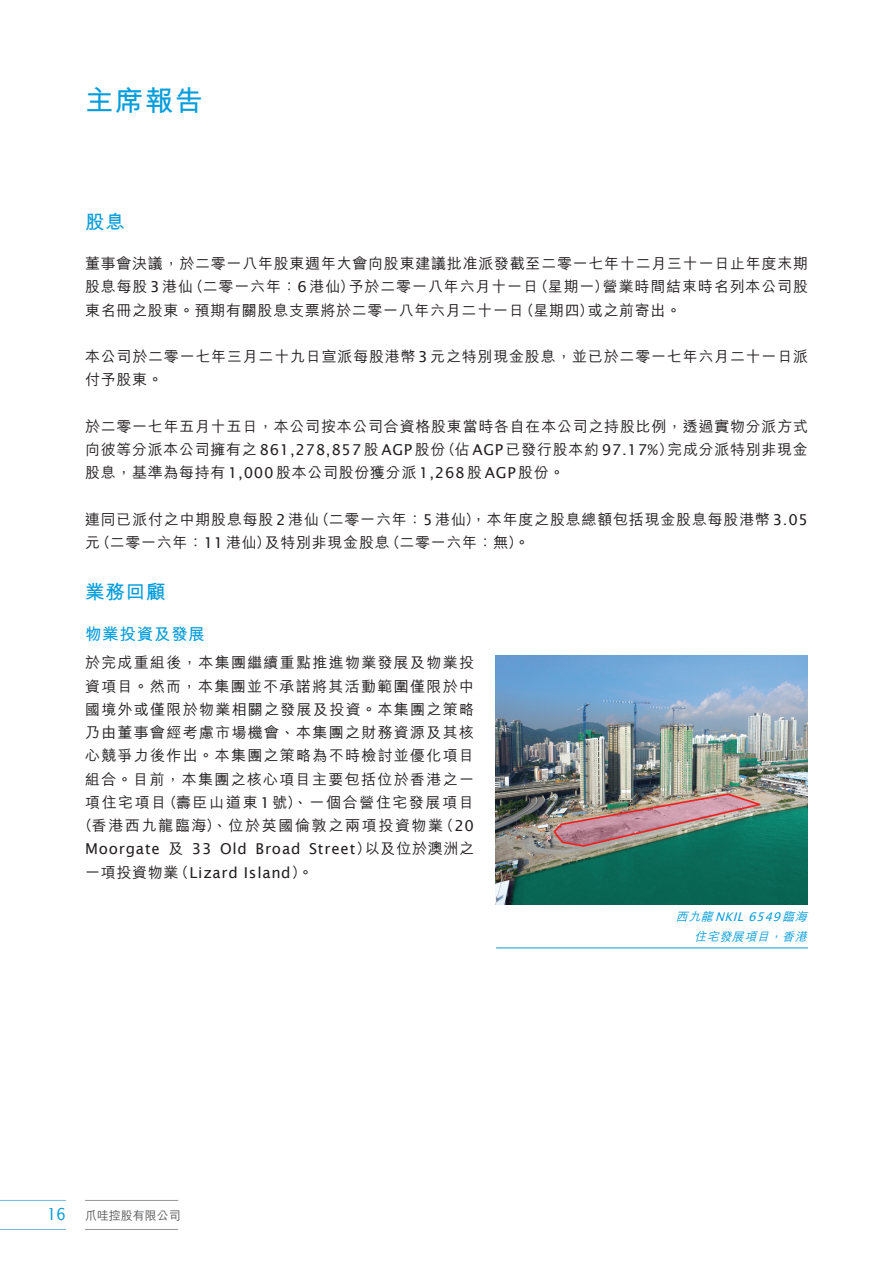
<style>
.page{position:relative;width:893px;height:1263px;background:#fff}
.page>*{position:absolute;margin:0;border:0;box-sizing:border-box;transform-origin:0 0}
.t1{font:700 28.5px "M Hei HK";color:#069ddc}
.Subhead_1_5{font:700 19.5px "M Hei HK";letter-spacing:.045em;color:#069ddc}
.Subhead_2{font:700 16.5px "M Hei HK";letter-spacing:.045em;color:#069ddc}
.Body_text{font:500 15px/23.2px "M Hei HK";letter-spacing:.055em;color:#231f20;text-align:justify}
.Body_text-2{font:500 15px "M Hei HK";letter-spacing:.085em;color:#231f20}
.Body_text-3{font:15px "Lucida Sans";letter-spacing:.055em;color:#231f20}
.Body_text-4{font:500 15px "M Hei HK";letter-spacing:.11em;color:#231f20}
.Body_text-5{font:500 15px "M Hei HK";letter-spacing:.09em;color:#231f20}
.t2{font:italic 12px "Lucida Sans";color:#069ddc}
.t3{font:500 12px "M Hei HK";letter-spacing:-.005em;color:#57585a}
.t4{font:italic 500 12px "M Hei HK";color:#069ddc}
.s1{font-family:"Lucida Sans";font-weight:400}
.s2{font-family:"M Hei HK";font-weight:500}
.s3{font-family:"Lucida Sans Std";font-weight:400;font-size:16.5px;color:#069ddc}
</style>
<div class="page">
<hr style="left:0;top:1229px;width:66px;height:1px;background:#72bbe8">
<hr style="left:0;top:1200px;width:66px;height:1px;background:#72bbe8">
<hr style="left:85px;top:1229px;width:93px;height:1px;background:#939598">
<hr style="left:85px;top:1200px;width:93px;height:1px;background:#939598">
<img style="left:495px;top:656px;width:313px;height:248px">
<hr style="left:496px;top:947px;width:312px;height:1px;background:#069ddc">
<h1 class="t1" style="left:85px;top:79px;width:119px">主席報告</h1>
<p class="Subhead_1_5" style="left:85px;top:208px;width:41px">股息</p>
<p class="Body_text" style="left:85px;top:251px;width:725px">董事會決議，於二零一八年股東週年大會向股東建議批准派發截至二零一七年十二月三十一日止年度末期股息每股 <span class="s1">3</span> 港仙（二零一六年：<span class="s1">6</span> 港仙）予於二零一八年六月十一日（星期一）營業時間結束時名列本公司股東名冊之股東。預期有關股息支票將於二零一八年六月二十一日（星期四）或之前寄出。</p>
<p class="Body_text" style="left:85px;top:344px;width:725px">本公司於二零一七年三月二十九日宣派每股港幣 <span class="s1">3</span> 元之特別現金股息，並已於二零一七年六月二十一日派付予股東。</p>
<p class="Body_text" style="left:85px;top:413px;width:724px">於二零一七年五月十五日，本公司按本公司合資格股東當時各自在本公司之持股比例，透過實物分派方式向彼等分派本公司擁有之 <span class="s1">861,278,857</span> 股 <span class="s1">AGP</span> 股份（佔 <span class="s1">AGP</span> 已發行股本約 <span class="s1">97.17%</span>）完成分派特別非現金股息，基準為每持有 <span class="s1">1,000</span> 股本公司股份獲分派 <span class="s1">1,268</span> 股 <span class="s1">AGP</span> 股份。</p>
<p class="Body_text" style="left:85px;top:506px;width:724px">連同已派付之中期股息每股 <span class="s1">2</span> 港仙（二零一六年：<span class="s1">5</span> 港仙），本年度之股息總額包括現金股息每股港幣 <span class="s1">3.05</span>元（二零一六年：<span class="s1">11</span> 港仙）及特別非現金股息（二零一六年：無）。</p>
<p class="Subhead_1_5" style="left:85px;top:577px;width:82px">業務回顧</p>
<p class="Subhead_2" style="left:85px;top:622px;width:122px">物業投資及發展</p>
<p class="Body_text-2" style="left:85px;top:652px;width:391px">於完成重組後，本集團繼續重點推進物業發展及物業投</p>
<p class="Body_text-5" style="left:85px;top:675px;width:391px">資項目。然而，本集團並不承諾將其活動範圍僅限於中</p>
<p class="Body_text-2" style="left:85px;top:698px;width:391px">國境外或僅限於物業相關之發展及投資。本集團之策略</p>
<p class="Body_text-2" style="left:85px;top:722px;width:391px">乃由董事會經考慮市場機會、本集團之財務資源及其核</p>
<p class="Body_text-2" style="left:85px;top:745px;width:391px">心競爭力後作出。本集團之策略為不時檢討並優化項目</p>
<p class="Body_text-5" style="left:85px;top:768px;width:391px">組合。目前，本集團之核心項目主要包括位於香港之一</p>
<p class="Body_text-4" style="left:85px;top:791px;width:391px">項住宅項目（壽臣山道東<span class="s1">1</span>號）、一個合營住宅發展項目</p>
<p class="Body_text-4" style="left:78px;top:815px;width:398px">（香港西九龍臨海）、位於英國倫敦之兩項投資物業（<span class="s1">20</span></p>
<p class="Body_text-3" style="left:85px;top:840px;width:391px">Moorgate <span class="s2">及</span> 33 Old Broad Street<span class="s2">）以及位於澳洲之</span></p>
<p class="Body_text-3" style="left:85px;top:864px;width:230px"><span class="s2">一項投資物業（</span>Lizard Island<span class="s2">）。</span></p>
<p class="t2" style="left:676px;top:910px;width:136px"><span class="s2">西九龍</span>NKIL 6549<span class="s2">臨海</span></p>
<p class="t4" style="left:694px;top:928px;width:118px">住宅發展項目，香港</p>
<p class="t3" style="left:47px;top:1206px;width:135px"><span class="s3">16</span> 爪哇控股有限公司</p>
</div>
